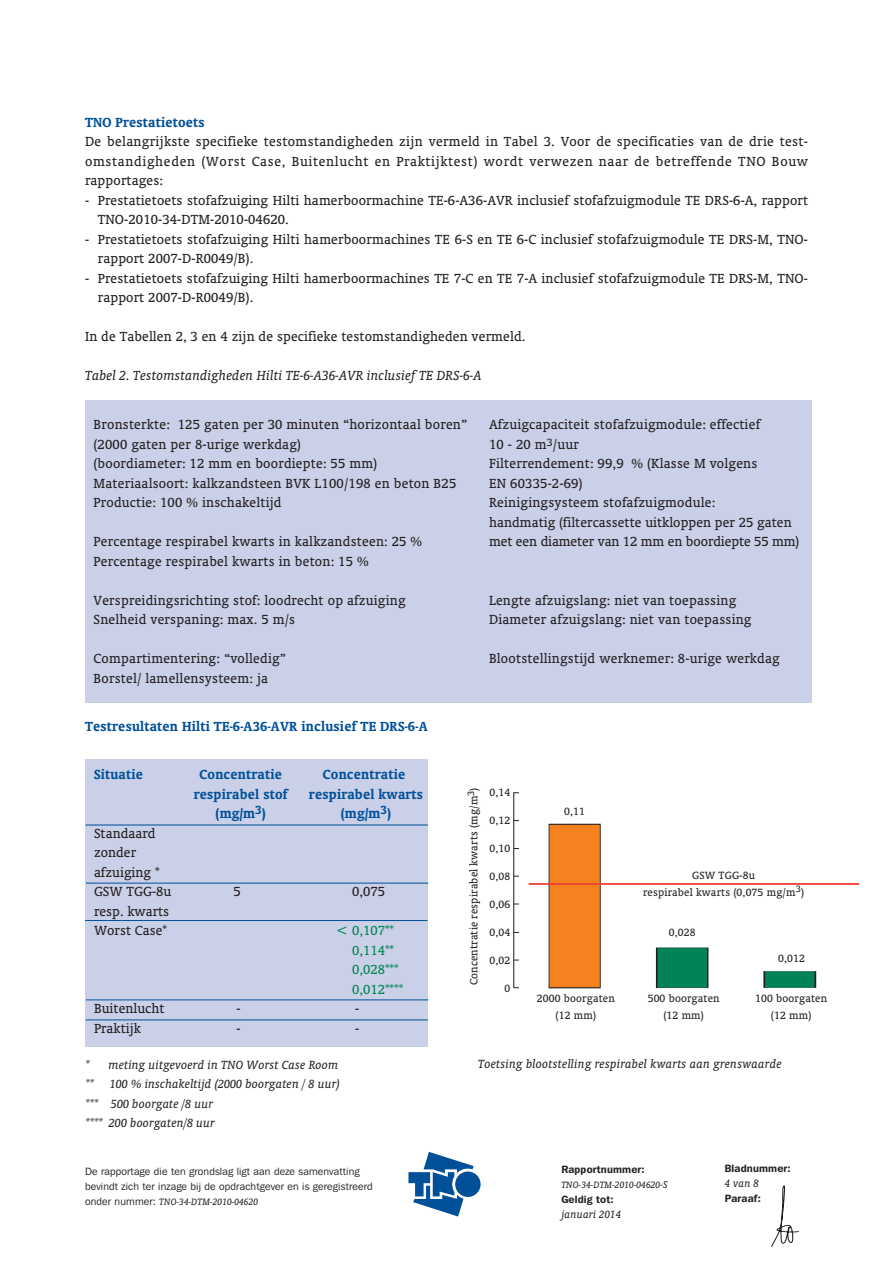
<style>
.page{position:relative;width:893px;height:1263px;background:#fff}
.page>*{position:absolute;margin:0;border:0;box-sizing:border-box;transform-origin:0 0}
.t1{font:15px/19.5px "Oranda BT";letter-spacing:.015em;color:#231f20}
.t2{font:700 15px "Oranda BT";letter-spacing:.015em;color:#005099}
.t3{font:italic 15px "Oranda BT";letter-spacing:.01em;color:#231f20}
.t4{font:15px "Oranda BT";letter-spacing:-.005em;color:#231f20}
.t5{font:15px/19.5px "Oranda BT";letter-spacing:.005em;color:#008752}
.t6{font:italic 13.5px/19.5px "Oranda BT";letter-spacing:.01em;color:#231f20}
.t7{font:12px/16.5px "Oranda BT";letter-spacing:.015em;color:#231f20;text-align:center}
.t8{font:italic 12px "Oranda BT";letter-spacing:.015em;color:#231f20}
.t9{font:10.5px/15px "Franklin Gothic IT Cby BT";letter-spacing:.015em;color:#231f20}
.t10{font:italic 10.5px "Oranda BT";letter-spacing:.015em;color:#231f20}
.t11{font:600 10.5px "Franklin Gothic IT Cby BT";letter-spacing:.015em;color:#231f20}
.s1{font-family:"Franklin Gothic IT Cby BT";font-style:normal}
.s2{font-size:11.25px}
</style>
<div class="page">
<div style="left:455px;top:1172px;width:26px;height:25px;background:#005099;border-radius:50%"></div>
<svg style="left:408px;top:1152px;width:66px;height:65px"></svg>
<svg style="left:771px;top:1185px;width:28px;height:62px"></svg>
<div style="left:85px;top:400px;width:726px;height:302px;background:#cad0e7"></div>
<div style="left:85px;top:759px;width:343px;height:288px;background:#cad0e7"></div>
<hr style="left:85px;top:824px;width:343px;height:2px;background:#005099">
<hr style="left:85px;top:920px;width:342px;height:1px;background:#005099">
<hr style="left:86px;top:1000px;width:342px;height:1px;background:#005099">
<hr style="left:86px;top:883px;width:342px;height:1px;background:#005099">
<hr style="left:85px;top:1020px;width:343px;height:1px;background:#005099">
<hr style="left:513px;top:792px;width:1px;height:196px;background:#231f20">
<div style="left:549px;top:824px;width:51px;height:164px;background:#f5821f"></div>
<div style="left:656px;top:948px;width:52px;height:40px;background:#008357;border:1px solid #231f20"></div>
<div style="left:764px;top:971px;width:51px;height:17px;background:#008357"></div>
<hr style="left:529px;top:883px;width:330px;height:2px;background:#ef4035">
<p class="t2" style="left:85px;top:116px;width:121px">TNO Prestatietoets</p>
<p class="t1" style="left:85px;top:133px;width:724px;text-align:justify">De belangrijkste specifieke testomstandigheden zijn vermeld in Tabel 3. Voor de specificaties van de drie test&shy;omstandigheden (Worst Case, Buitenlucht en Praktijktest) wordt verwezen naar de betreffende TNO Bouw rapportages:</p>
<p class="t1" style="left:98px;top:192px;width:712px;text-indent:-13px">- Prestatietoets stofafzuiging Hilti hamerboormachine TE-6-A36-AVR inclusief stofafzuigmodule TE DRS-6-A, rapport<br>TNO-2010-34-DTM-2010-04620.</p>
<p class="t1" style="left:98px;top:231px;width:711px;text-indent:-13px">- Prestatietoets stofafzuiging Hilti hamerboormachines TE 6-S en TE 6-C inclusief stofafzuigmodule TE DRS-M, TNO&shy;rapport 2007-D-R0049/B).</p>
<p class="t1" style="left:98px;top:270px;width:711px;text-indent:-13px">- Prestatietoets stofafzuiging Hilti hamerboormachines TE 7-C en TE 7-A inclusief stofafzuigmodule TE DRS-M, TNO&shy;rapport 2007-D-R0049/B).</p>
<p class="t1" style="left:85px;top:328px;width:442px">In de Tabellen 2, 3 en 4 zijn de specifieke testomstandigheden vermeld.</p>
<p class="t3" style="left:85px;top:371px;width:398px">Tabel 2. Testomstandigheden Hilti TE-6-A36-AVR inclusief TE DRS-6-A</p>
<p class="t1" style="left:94px;top:416px;width:375px">Bronsterkte: 125 gaten per 30 minuten “horizontaal boren”</p>
<p class="t1" style="left:489px;top:416px;width:272px">Afzuigcapaciteit stofafzuigmodule: effectief</p>
<p class="t1" style="left:94px;top:436px;width:209px">(2000 gaten per 8-urige werkdag)</p>
<p class="t1" style="left:489px;top:436px;width:91px">10 - 20 m<sup>3</sup>/uur</p>
<p class="t1" style="left:94px;top:455px;width:285px">(boordiameter: 12 mm en boordiepte: 55 mm)</p>
<p class="t1" style="left:489px;top:455px;width:270px">Filterrendement: 99,9 % (Klasse M volgens</p>
<p class="t1" style="left:94px;top:475px;width:364px">Materiaalsoort: kalkzandsteen BVK L100/198 en beton B25</p>
<p class="t1" style="left:489px;top:475px;width:95px">EN 60335-2-69)</p>
<p class="t1" style="left:94px;top:494px;width:189px">Productie: 100 % inschakeltijd</p>
<p class="t1" style="left:489px;top:494px;width:304px">Reinigingsysteem stofafzuigmodule:<br>handmatig (filtercassette uitkloppen per 25 gaten</p>
<p class="t1" style="left:94px;top:533px;width:330px">Percentage respirabel kwarts in kalkzandsteen: 25 %</p>
<p class="t4" style="left:489px;top:537px;width:312px">met een diameter van 12 mm en boordiepte 55 mm)</p>
<p class="t1" style="left:94px;top:553px;width:277px">Percentage respirabel kwarts in beton: 15 %</p>
<p class="t1" style="left:94px;top:592px;width:313px">Verspreidingsrichting stof: loodrecht op afzuiging</p>
<p class="t1" style="left:489px;top:592px;width:249px">Lengte afzuigslang: niet van toepassing</p>
<p class="t1" style="left:94px;top:611px;width:203px">Snelheid verspaning: max. 5 m/s</p>
<p class="t1" style="left:489px;top:611px;width:264px">Diameter afzuigslang: niet van toepassing</p>
<p class="t1" style="left:94px;top:650px;width:194px">Compartimentering: “volledig”</p>
<p class="t1" style="left:489px;top:650px;width:292px">Blootstellingstijd werknemer: 8-urige werkdag</p>
<p class="t1" style="left:94px;top:670px;width:176px">Borstel/ lamellensysteem: ja</p>
<p class="t2" style="left:85px;top:721px;width:344px">Testresultaten Hilti TE-6-A36-AVR inclusief TE DRS-6-A</p>
<p class="t2" style="left:94px;top:769px;width:50px">Situatie</p>
<p class="t2" style="left:200px;top:769px;width:84px">Concentratie</p>
<p class="t2" style="left:323px;top:769px;width:84px">Concentratie</p>
<p class="t2" style="left:194px;top:788px;width:95px">respirabel stof</p>
<p class="t2" style="left:309px;top:788px;width:116px">respirabel kwarts</p>
<p class="t2" style="left:215px;top:808px;width:52px">(mg/m<sup>3</sup>)</p>
<p class="t2" style="left:340px;top:808px;width:52px">(mg/m<sup>3</sup>)</p>
<p class="t1" style="left:94px;top:825px;width:79px">Standaard zonder afzuiging *<br>GSW TGG-8u</p>
<p class="t1" style="left:233px;top:883px;width:9px">5</p>
<p class="t1" style="left:352px;top:883px;width:34px">0,075</p>
<p class="t1" style="left:94px;top:903px;width:77px">resp. kwarts<br>Worst Case*</p>
<p class="t5" style="left:352px;top:922px;width:53px;text-indent:-16px">&lt; 0,107**<br>0,114**<br>0,028***<br>0,012****</p>
<p class="t1" style="left:94px;top:1000px;width:72px">Buitenlucht</p>
<p class="t1" style="left:237px;top:1000px;width:6px">-</p>
<p class="t1" style="left:355px;top:1000px;width:6px">-</p>
<p class="t1" style="left:94px;top:1020px;width:48px">Praktijk</p>
<p class="t1" style="left:237px;top:1020px;width:6px">-</p>
<p class="t1" style="left:355px;top:1020px;width:6px">-</p>
<p class="t6" style="left:85px;top:1056px;width:256px">* meting uitgevoerd in TNO Worst Case Room ** 100 % inschakeltijd (2000 boorgaten / 8 uur) *** 500 boorgate /8 uur<br>**** 200 boorgaten/8 uur</p>
<p class="t9" style="left:85px;top:1164px;width:289px">De rapportage die ten grondslag ligt aan deze samenvatting bevindt zich ter inzage bij de opdrachtgever en is geregistreerd</p>
<p class="t10" style="left:85px;top:1198px;width:175px"><span class="s1">onder nummer:</span> TNO-34-DTM-2010-04620</p>
<p class="t7" style="left:466px;top:985px;width:199px;rotate:-90deg">Concentratie respirabel kwarts (mg/m<sup>3</sup>)</p>
<p class="t7" style="left:489px;top:785px;width:22px">0,14</p>
<p class="t7" style="left:489px;top:813px;width:22px">0,12</p>
<p class="t7" style="left:489px;top:841px;width:22px">0,10</p>
<p class="t7" style="left:489px;top:869px;width:22px">0,08</p>
<p class="t7" style="left:489px;top:897px;width:22px">0,06</p>
<p class="t7" style="left:489px;top:925px;width:22px">0,04</p>
<p class="t7" style="left:489px;top:953px;width:22px">0,02</p>
<p class="t7" style="left:504px;top:981px;width:7px">0</p>
<p class="t7" style="left:564px;top:804px;width:22px">0,11</p>
<p class="t7" style="left:643px;top:868px;width:163px">GSW TGG-8u<br>respirabel kwarts (0,075 mg/m<sup>3</sup>)</p>
<p class="t7" style="left:669px;top:925px;width:28px">0,028</p>
<p class="t7" style="left:778px;top:951px;width:28px">0,012</p>
<p class="t7" style="left:537px;top:991px;width:79px">2000 boorgaten</p>
<p class="t7" style="left:648px;top:991px;width:73px">500 boorgaten</p>
<p class="t7" style="left:755px;top:991px;width:73px">100 boorgaten</p>
<p class="t7" style="left:555px;top:1007px;width:42px">(12 mm)</p>
<p class="t7" style="left:663px;top:1007px;width:42px">(12 mm)</p>
<p class="t7" style="left:771px;top:1007px;width:42px">(12 mm)</p>
<p class="t6" style="left:478px;top:1055px;width:305px">Toetsing blootstelling respirabel kwarts aan grenswaarde</p>
<p class="t11" style="left:561px;top:1165px;width:85px">Rapportnummer:</p>
<p class="t10" style="left:561px;top:1181px;width:108px">TNO-34-DTM-2010-04620<span class="s2">-S</span></p>
<p class="t11" style="left:561px;top:1195px;width:54px">Geldig tot:</p>
<p class="t8" style="left:561px;top:1210px;width:61px">januari 2014</p>
<p class="t11" style="left:725px;top:1165px;width:68px">Bladnummer:</p>
<p class="t8" style="left:725px;top:1180px;width:35px">4 van 8</p>
<p class="t11" style="left:725px;top:1195px;width:38px">Paraaf:</p>
</div>
